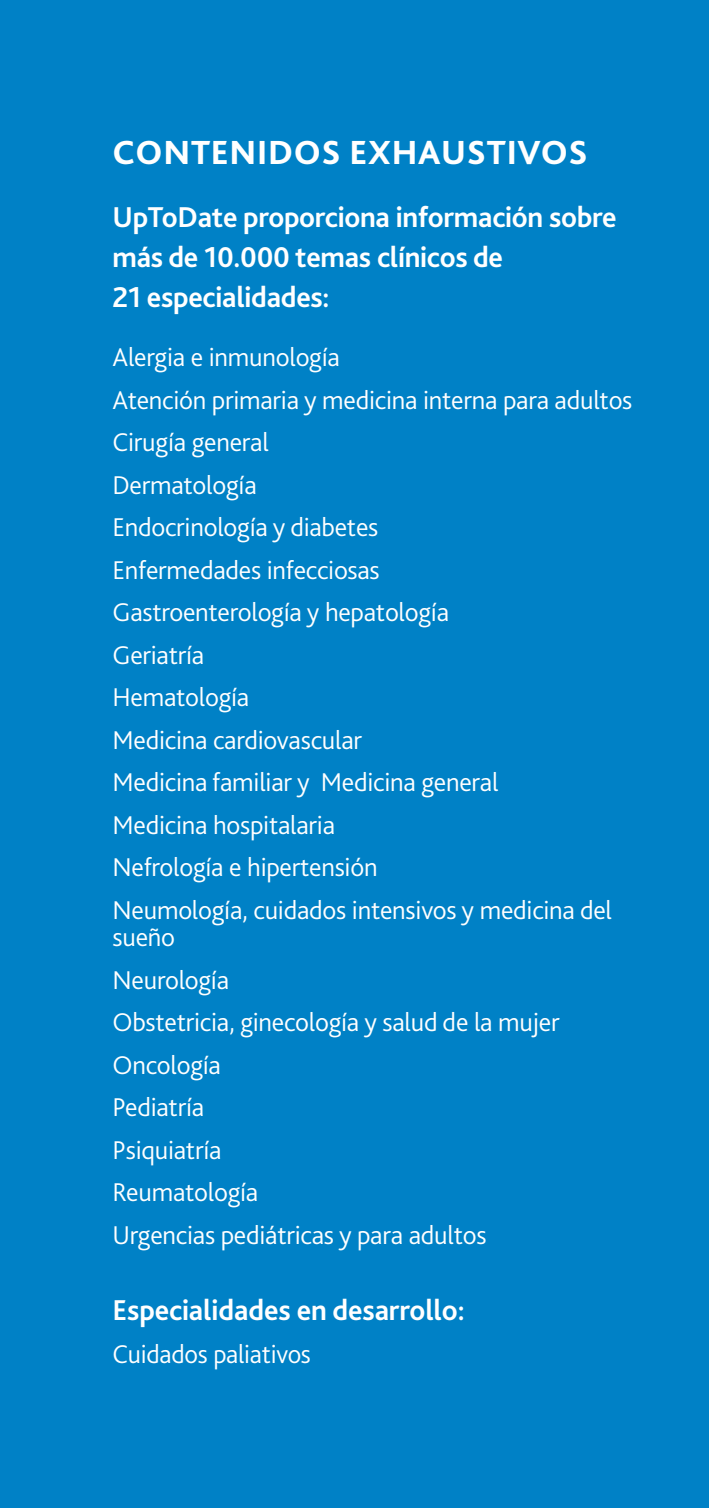
<style>
.page{position:relative;width:709px;height:1508px;background:#0081c6}
.page>*{position:absolute;margin:0;border:0;box-sizing:border-box;transform-origin:0 0}
.t1{font:800 35px "Bliss 2";letter-spacing:.02em;color:#fff}
.t2{font:700 30px/40px "Bliss 2";letter-spacing:-.01em;color:#fff}
.t3{font:300 27px/42.5px "Bliss 2";letter-spacing:-.01em;color:#fff}
</style>
<div class="page">
<p class="t1" style="left:112px;top:131px;width:477px">CONTENIDOS EXHAUSTIVOS</p>
<p class="t2" style="left:112px;top:196px;width:505px">UpToDate proporciona información sobre más de 10.000 temas clínicos de<br>21 especialidades:</p>
<p class="t3" style="left:112px;top:335px;width:521px">Alergia e inmunología<br>Atención primaria y medicina interna para adultos<br>Cirugía general<br>Dermatología<br>Endocrinología y diabetes<br>Enfermedades infecciosas<br>Gastroenterología y hepatología<br>Geriatría<br>Hematología<br>Medicina cardiovascular<br>Medicina familiar y Medicina general<br>Medicina hospitalaria<br>Nefrología e hipertensión<br>Neumología, cuidados intensivos y medicina del</p>
<p class="t3" style="left:112px;top:915px;width:448px">sueño<br>Neurología<br>Obstetricia, ginecología y salud de la mujer<br>Oncología<br>Pediatría<br>Psiquiatría<br>Reumatología<br>Urgencias pediátricas y para adultos</p>
<p class="t2" style="left:112px;top:1289px;width:354px">Especialidades en desarrollo:</p>
<p class="t3" style="left:112px;top:1331px;width:200px">Cuidados paliativos</p>
</div>
